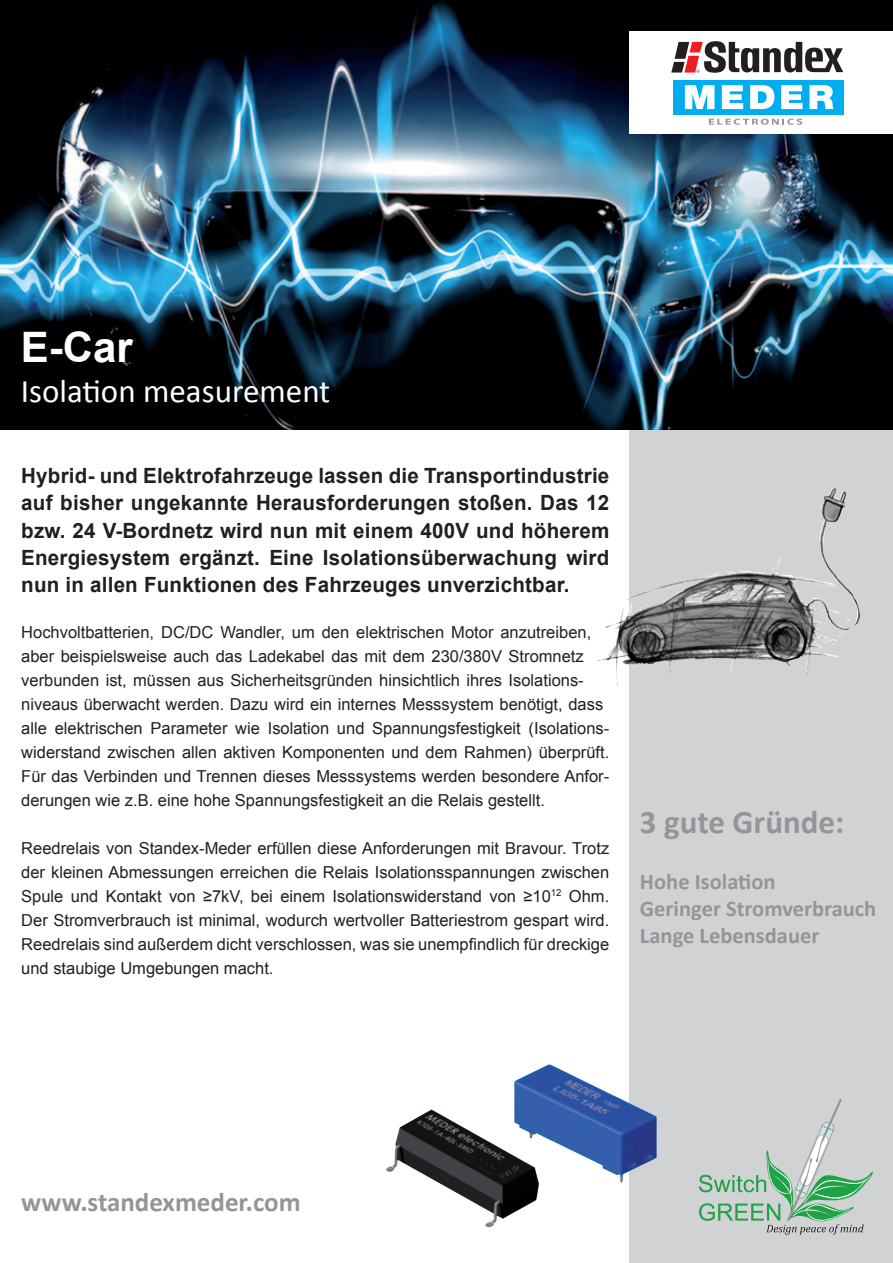
<style>
.page{position:relative;width:893px;height:1263px;background:#fff}
.page>*{position:absolute;margin:0;border:0;box-sizing:border-box;transform-origin:0 0}
.t1{font:700 42px "Arial";color:#fff}
.t2{font:33px "Calibri";color:#fff}
.t3{font:700 33px "Calibri";color:#939598}
.t4{font:700 27px "Calibri";color:#939598}
.t5{font:700 22.5px/27px "Calibri";color:#939598}
.t6{font:700 21px/27.3px "Arial";letter-spacing:.01em;color:#231f20;text-align:justify}
.t7{font:16.5px/24px "Arial";color:#231f20}
</style>
<div class="page">
<div style="left:629px;top:361px;width:264px;height:902px;background:#d1d2d4"></div>
<img style="left:0;top:0;width:893px;height:429px">
<img style="left:598px;top:487px;width:262px;height:199px">
<img style="left:386px;top:1109px;width:153px;height:119px">
<img style="left:514px;top:1064px;width:143px;height:119px">
<svg style="left:699px;top:1099px;width:174px;height:136px"></svg>
<div style="left:629px;top:32px;width:264px;height:102px;background:#fff"></div>
<svg style="left:709px;top:119px;width:93px;height:6px"></svg>
<div style="left:673px;top:80px;width:171px;height:35px;background:#00aeef"></div>
<svg style="left:685px;top:85px;width:148px;height:24px"></svg>
<svg style="left:671px;top:41px;width:172px;height:32px"></svg>
<h1 class="t1" style="left:21px;top:324px;width:114px">E-Car</h1>
<h2 class="t2" style="left:21px;top:370px;width:311px">Isolation measurement</h2>
<p class="t6" style="left:21px;top:462px;width:590px">Hybrid- und Elektrofahrzeuge lassen die Transportindustrie auf bisher ungekannte Herausforderungen stoßen. Das 12 bzw. 24 V-Bordnetz wird nun mit einem 400V und höherem Energiesystem ergänzt. Eine Isolationsüberwachung wird nun in allen Funktionen des Fahrzeuges unverzichtbar.</p>
<p class="t7" style="left:21px;top:620px;width:590px">Hochvoltbatterien, DC/DC Wandler, um den elektrischen Motor anzutreiben, aber beispielsweise auch das Ladekabel das mit dem 230/380V Stromnetz verbunden ist, müssen aus Sicherheitsgründen hinsichtlich ihres Isolations&shy;niveaus überwacht werden. Dazu wird ein internes Messsystem benötigt, dass alle elektrischen Parameter wie Isolation und Spannungsfestigkeit (Isolations&shy;widerstand zwischen allen aktiven Komponenten und dem Rahmen) überprüft.<br>Für das Verbinden und Trennen dieses Messsystems werden besondere Anfor&shy;derungen wie z.B. eine hohe Spannungsfestigkeit an die Relais gestellt.</p>
<p class="t7" style="left:21px;top:836px;width:589px;text-align:justify">Reedrelais von Standex-Meder erfüllen diese Anforderungen mit Bravour. Trotz der kleinen Abmessungen erreichen die Relais Isolationsspannungen zwischen Spule und Kontakt von ≥7kV, bei einem Isolationswiderstand von ≥10<sup>12</sup> Ohm.<br>Der Stromverbrauch ist minimal, wodurch wertvoller Batteriestrom gespart wird.<br>Reedrelais sind außerdem dicht verschlossen, was sie unempfindlich für dreckige und staubige Umgebungen macht.</p>
<h2 class="t3" style="left:640px;top:801px;width:206px">3 gute Gründe:</h2>
<h3 class="t5" style="left:640px;top:866px;width:238px">Hohe Isolation<br>Geringer Stromverbrauch<br>Lange Lebensdauer</h3>
<h3 class="t4" style="left:21px;top:1185px;width:281px">www.standexmeder.com</h3>
</div>
